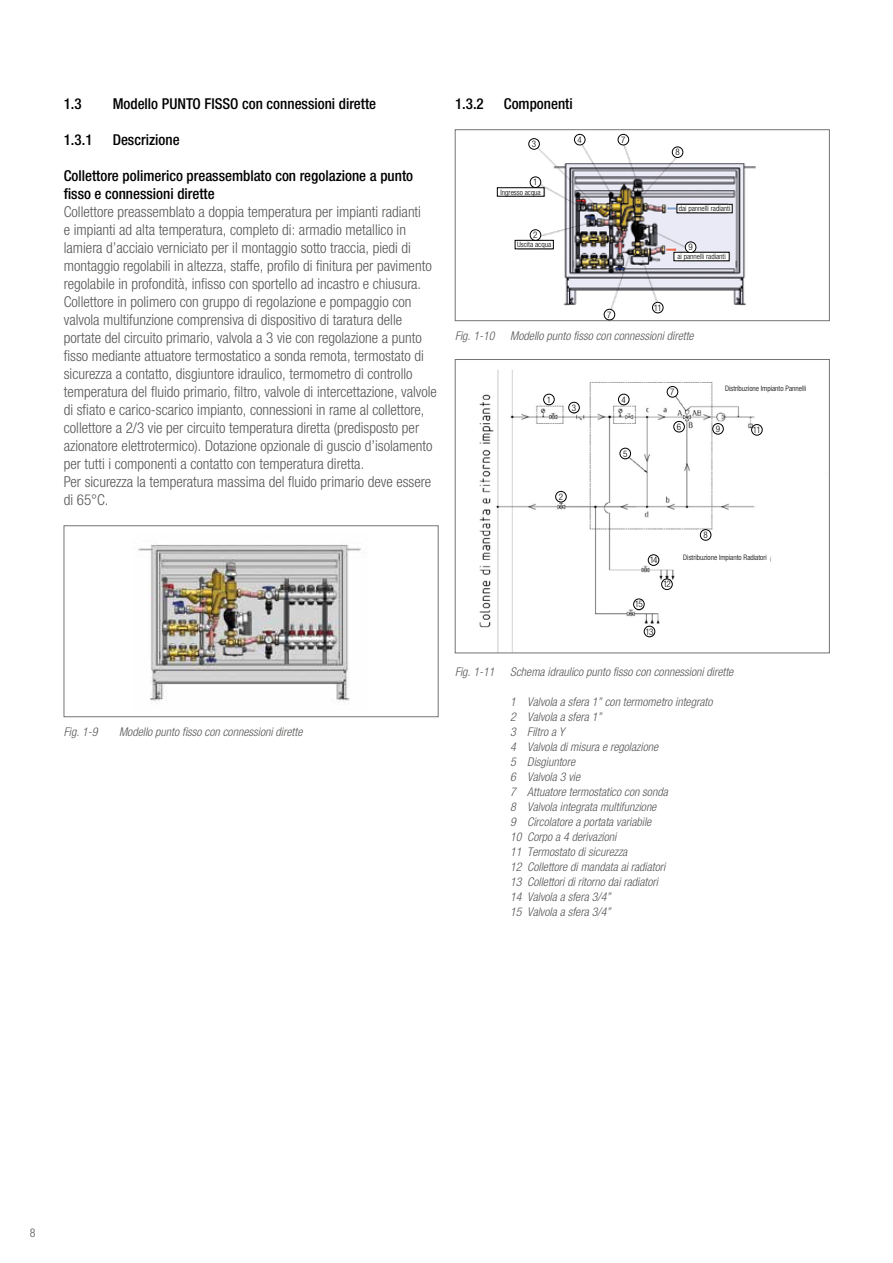
<style>
.page{position:relative;width:893px;height:1263px;background:#fff}
.page>*{position:absolute;margin:0;border:0;box-sizing:border-box;transform-origin:0 0}
.t1{font:300 condensed 15px/18px "Helvetica Neue LTW1 G";color:#575756}
.t2{font:500 condensed 15px/18px "Helvetica Neue LTW1 G";color:#000}
.t3{font:italic 300 condensed 12px/15px "Helvetica Neue LTW1 G";color:#575756}
.t4{font:300 condensed 12px "Helvetica Neue LTW1 G";color:#575756}
.t5{font:300 condensed 9px "Helvetica Neue LTW1 G";letter-spacing:-.09em;color:#000}
.t6{font:300 condensed 7.5px "Helvetica Neue LTW1 G";color:#000}
</style>
<div class="page">
<img style="left:137px;top:544px;width:224px;height:159px">
<div style="left:64px;top:526px;width:374px;height:191px;border:1px solid #757474"></div>
<img style="left:496px;top:135px;width:260px;height:184px">
<div style="left:455px;top:130px;width:375px;height:191px;border:1px solid #757474"></div>
<img style="left:479px;top:369px;width:292px;height:282px">
<div style="left:455px;top:359px;width:375px;height:294px;border:1px solid #757474"></div>
<div style="left:652px;top:302px;width:11px;height:11px;background:#fff;border-radius:50%"></div>
<div style="left:652px;top:302px;width:11px;height:11px;border:1px solid #000;border-radius:50%"></div>
<div style="left:604px;top:309px;width:11px;height:11px;background:#fff;border-radius:50%"></div>
<div style="left:604px;top:309px;width:11px;height:11px;border:1px solid #000;border-radius:50%"></div>
<div style="left:569px;top:402px;width:10px;height:11px;background:#fff;border-radius:50%"></div>
<div style="left:568px;top:402px;width:11px;height:11px;border:1px solid #000;border-radius:50%"></div>
<div style="left:618px;top:394px;width:11px;height:11px;background:#fff;border-radius:50%"></div>
<div style="left:618px;top:394px;width:11px;height:11px;border:1px solid #000;border-radius:50%"></div>
<div style="left:620px;top:448px;width:11px;height:11px;background:#fff;border-radius:50%"></div>
<div style="left:620px;top:448px;width:11px;height:11px;border:1px solid #000;border-radius:50%"></div>
<div style="left:544px;top:394px;width:10px;height:11px;background:#fff;border-radius:50%"></div>
<div style="left:543px;top:394px;width:11px;height:11px;border:1px solid #000;border-radius:50%"></div>
<div style="left:667px;top:386px;width:11px;height:11px;background:#fff;border-radius:50%"></div>
<div style="left:667px;top:386px;width:11px;height:11px;border:1px solid #000;border-radius:50%"></div>
<div style="left:674px;top:421px;width:10px;height:11px;background:#fff;border-radius:50%"></div>
<div style="left:674px;top:421px;width:11px;height:11px;border:1px solid #000;border-radius:50%"></div>
<div style="left:713px;top:423px;width:10px;height:11px;background:#fff;border-radius:50%"></div>
<div style="left:712px;top:423px;width:11px;height:11px;border:1px solid #000;border-radius:50%"></div>
<div style="left:752px;top:424px;width:10px;height:11px;background:#fff;border-radius:50%"></div>
<div style="left:751px;top:424px;width:11px;height:11px;border:1px solid #000;border-radius:50%"></div>
<div style="left:556px;top:491px;width:10px;height:11px;background:#fff;border-radius:50%"></div>
<div style="left:555px;top:491px;width:11px;height:11px;border:1px solid #000;border-radius:50%"></div>
<div style="left:648px;top:555px;width:11px;height:10px;background:#fff;border-radius:50%"></div>
<div style="left:648px;top:555px;width:11px;height:11px;border:1px solid #000;border-radius:50%"></div>
<div style="left:662px;top:579px;width:10px;height:11px;background:#fff;border-radius:50%"></div>
<div style="left:661px;top:579px;width:11px;height:11px;border:1px solid #000;border-radius:50%"></div>
<div style="left:634px;top:599px;width:10px;height:10px;background:#fff;border-radius:50%"></div>
<div style="left:633px;top:599px;width:11px;height:11px;border:1px solid #000;border-radius:50%"></div>
<div style="left:644px;top:626px;width:11px;height:11px;background:#fff;border-radius:50%"></div>
<div style="left:644px;top:626px;width:11px;height:11px;border:1px solid #000;border-radius:50%"></div>
<div style="left:700px;top:530px;width:11px;height:10px;background:#fff;border-radius:50%"></div>
<div style="left:700px;top:529px;width:11px;height:11px;border:1px solid #000;border-radius:50%"></div>
<div style="left:529px;top:139px;width:10px;height:10px;background:#fff;border-radius:50%"></div>
<div style="left:529px;top:138px;width:11px;height:11px;border:1px solid #000;border-radius:50%"></div>
<div style="left:574px;top:134px;width:11px;height:11px;background:#fff;border-radius:50%"></div>
<div style="left:574px;top:134px;width:11px;height:11px;border:1px solid #000;border-radius:50%"></div>
<div style="left:618px;top:134px;width:11px;height:11px;background:#fff;border-radius:50%"></div>
<div style="left:618px;top:134px;width:11px;height:11px;border:1px solid #000;border-radius:50%"></div>
<div style="left:672px;top:147px;width:11px;height:11px;background:#fff;border-radius:50%"></div>
<div style="left:672px;top:147px;width:11px;height:11px;border:1px solid #000;border-radius:50%"></div>
<div style="left:677px;top:204px;width:55px;height:9px;background:#fff"></div>
<div style="left:677px;top:204px;width:55px;height:9px;border:1px solid #000"></div>
<div style="left:674px;top:252px;width:55px;height:9px;background:#fff"></div>
<div style="left:674px;top:252px;width:55px;height:9px;border:1px solid #000"></div>
<div style="left:515px;top:240px;width:38px;height:9px;background:#fff"></div>
<div style="left:515px;top:240px;width:39px;height:9px;border:1px solid #000"></div>
<div style="left:530px;top:230px;width:11px;height:10px;background:#fff;border-radius:50%"></div>
<div style="left:530px;top:230px;width:11px;height:11px;border:1px solid #000;border-radius:50%"></div>
<div style="left:497px;top:188px;width:47px;height:8px;background:#fff"></div>
<div style="left:721px;top:378px;width:89px;height:20px;background:#fff"></div>
<div style="left:681px;top:547px;width:89px;height:20px;background:#fff"></div>
<div style="left:530px;top:177px;width:11px;height:10px;background:#fff;border-radius:50%"></div>
<div style="left:530px;top:177px;width:11px;height:11px;border:1px solid #000;border-radius:50%"></div>
<div style="left:685px;top:242px;width:11px;height:10px;background:#fff;border-radius:50%"></div>
<div style="left:685px;top:242px;width:11px;height:11px;border:1px solid #000;border-radius:50%"></div>
<p class="t2" style="left:64px;top:94px;width:19px">1.3</p>
<p class="t2" style="left:113px;top:94px;width:265px">Modello PUNTO FISSO con connessioni dirette</p>
<p class="t2" style="left:64px;top:130px;width:30px">1.3.1</p>
<p class="t2" style="left:113px;top:130px;width:68px">Descrizione</p>
<p class="t2" style="left:64px;top:166px;width:351px">Collettore polimerico preassemblato con regolazione a punto fisso e connessioni dirette</p>
<p class="t1" style="left:64px;top:202px;width:375px">Collettore preassemblato a doppia temperatura per impianti radianti<br>e impianti ad alta temperatura, completo di: armadio metallico in lamiera d’acciaio verniciato per il montaggio sotto traccia, piedi di montaggio regolabili in altezza, staffe, profilo di finitura per pavimento regolabile in profondità, infisso con sportello ad incastro e chiusura.<br>Collettore in polimero con gruppo di regolazione e pompaggio con valvola multifunzione comprensiva di dispositivo di taratura delle portate del circuito primario, valvola a 3 vie con regolazione a punto fisso mediante attuatore termostatico a sonda remota, termostato di sicurezza a contatto, disgiuntore idraulico, termometro di controllo temperatura del fluido primario, filtro, valvole di intercettazione, valvole di sfiato e carico-scarico impianto, connessioni in rame al collettore, collettore a 2/3 vie per circuito temperatura diretta (predisposto per azionatore elettrotermico). Dotazione opzionale di guscio d’isolamento per tutti i componenti a contatto con temperatura diretta.<br>Per sicurezza la temperatura massima del fluido primario deve essere di 65°C.</p>
<p class="t3" style="left:64px;top:725px;width:35px">Fig. 1-9</p>
<p class="t3" style="left:119px;top:725px;width:185px">Modello punto fisso con connessioni dirette</p>
<p class="t2" style="left:455px;top:94px;width:30px">1.3.2</p>
<p class="t2" style="left:504px;top:94px;width:70px">Componenti</p>
<p class="t5" style="left:532px;top:139px;width:6px">3</p>
<p class="t5" style="left:533px;top:177px;width:6px">1</p>
<p class="t6" style="left:501px;top:188px;width:42px">Ingresso acqua</p>
<p class="t5" style="left:533px;top:230px;width:6px">2</p>
<p class="t6" style="left:517px;top:240px;width:36px">Uscita acqua</p>
<p class="t5" style="left:578px;top:134px;width:6px">4</p>
<p class="t5" style="left:621px;top:134px;width:6px">7</p>
<p class="t5" style="left:607px;top:309px;width:6px">7</p>
<p class="t5" style="left:675px;top:147px;width:6px">8</p>
<p class="t5" style="left:654px;top:302px;width:9px">11</p>
<p class="t6" style="left:679px;top:204px;width:53px">dai pannelli radianti</p>
<p class="t5" style="left:688px;top:242px;width:6px">9</p>
<p class="t6" style="left:677px;top:252px;width:50px">ai pannelli radianti</p>
<p class="t3" style="left:455px;top:329px;width:41px">Fig. 1-10</p>
<p class="t3" style="left:510px;top:329px;width:185px">Modello punto fisso con connessioni dirette</p>
<p class="t5" style="left:547px;top:394px;width:6px">1</p>
<p class="t5" style="left:572px;top:402px;width:6px">3</p>
<p class="t5" style="left:622px;top:394px;width:6px">4</p>
<p class="t5" style="left:670px;top:387px;width:6px">7</p>
<p class="t6" style="left:725px;top:384px;width:83px">Distribuzione Impianto Pannelli</p>
<p class="t5" style="left:559px;top:491px;width:6px">2</p>
<p class="t5" style="left:623px;top:448px;width:6px">5</p>
<p class="t5" style="left:677px;top:421px;width:6px">6</p>
<p class="t5" style="left:716px;top:424px;width:6px">9</p>
<p class="t5" style="left:753px;top:425px;width:9px">11</p>
<p class="t5" style="left:650px;top:555px;width:9px">14</p>
<p class="t5" style="left:635px;top:599px;width:9px">15</p>
<p class="t5" style="left:646px;top:626px;width:9px">13</p>
<p class="t5" style="left:663px;top:579px;width:9px">12</p>
<p class="t5" style="left:703px;top:530px;width:6px">8</p>
<p class="t6" style="left:683px;top:552px;width:85px">Distribuzione Impianto Radiatori</p>
<p class="t3" style="left:455px;top:664px;width:41px">Fig. 1-11</p>
<p class="t3" style="left:510px;top:664px;width:225px">Schema idraulico punto fisso con connessioni dirette</p>
<p class="t3" style="left:510px;top:694px;width:204px">1 Valvola a sfera 1” con termometro integrato<br>2 Valvola a sfera 1”<br>3 Filtro a Y<br>4 Valvola di misura e regolazione<br>5 Disgiuntore<br>6 Valvola 3 vie<br>7 Attuatore termostatico con sonda<br>8 Valvola integrata multifunzione<br>9 Circolatore a portata variabile<br>10 Corpo a 4 derivazioni<br>11 Termostato di sicurezza<br>12 Collettore di mandata ai radiatori<br>13 Collettori di ritorno dai radiatori<br>14 Valvola a sfera 3/4”<br>15 Valvola a sfera 3/4”</p>
<p class="t4" style="left:30px;top:1226px;width:7px">8</p>
</div>
